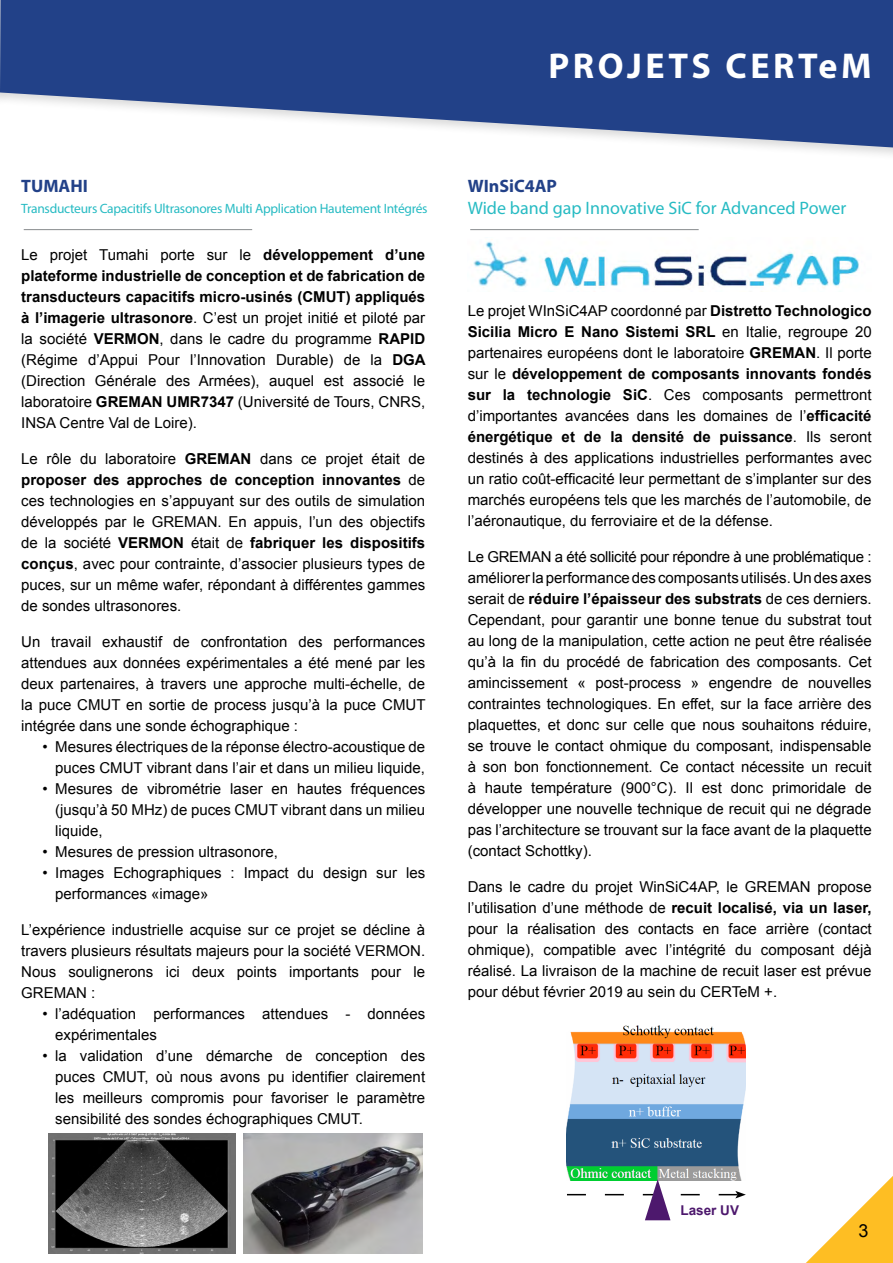
<style>
.page{position:relative;width:893px;height:1263px;background:#fff}
.page>*{position:absolute;margin:0;border:0;box-sizing:border-box;transform-origin:0 0}
.t1{font:700 36px "Myriad Pro";letter-spacing:.1em;color:#fff}
.t2{font:18px "Myriad Pro";color:#27bbc3}
.t3{font:700 18px "Myriad Pro";color:#224188}
.t4{font:18px "Arial";color:#000}
.t5{font:15px/21px "Arial";color:#000;text-align:justify}
.t6{font:13.5px "Myriad Pro";letter-spacing:-.02em;color:#27bbc3}
.t7{font:700 13.5px "Arial";color:#4d186d}
.s1{font-weight:700}
</style>
<div class="page">
<svg style="left:806px;top:1176px;width:87px;height:87px"></svg>
<svg style="left:0;top:0;width:893px;height:147px;background:#49629c"></svg>
<hr style="left:24px;top:229px;width:228px;height:1px;background:#878a8d">
<hr style="left:470px;top:229px;width:229px;height:1px;background:#878a8d">
<img style="left:473px;top:241px;width:386px;height:47px">
<img style="left:567px;top:1025px;width:179px;height:154px">
<svg style="left:567px;top:1179px;width:179px;height:41px"></svg>
<img style="left:48px;top:1134px;width:187px;height:119px">
<img style="left:244px;top:1134px;width:178px;height:119px">
<p class="t3" style="left:21px;top:174px;width:68px">TUMAHI</p>
<p class="t6" style="left:21px;top:200px;width:408px">Transducteurs Capacitifs Ultrasonores Multi Application Hautement Intégrés</p>
<p class="t5" style="left:21px;top:244px;width:406px">Le projet Tumahi porte sur le <span class="s1">développement d’une plateforme industrielle de conception et de fabrication de transducteurs capacitifs micro-usinés (CMUT) appliqués à l’imagerie ultrasonore</span>. C’est un projet initié et piloté par la société <span class="s1">VERMON</span>, dans le cadre du programme <span class="s1">RAPID </span>(Régime d’Appui Pour l’Innovation Durable) de la <span class="s1">DGA </span>(Direction Générale des Armées), auquel est associé le laboratoire <span class="s1">GREMAN UMR7347</span> (Université de Tours, CNRS, INSA Centre Val de Loire).</p>
<p class="t5" style="left:21px;top:448px;width:405px">Le rôle du laboratoire <span class="s1">GREMAN</span> dans ce projet était de <span class="s1">proposer des approches de conception innovantes</span> de ces technologies en s’appuyant sur des outils de simulation développés par le GREMAN. En appuis, l’un des objectifs de la société <span class="s1">VERMON</span> était de <span class="s1">fabriquer les dispositifs conçus</span>, avec pour contrainte, d’associer plusieurs types de puces, sur un même wafer, répondant à différentes gammes de sondes ultrasonores.</p>
<p class="t5" style="left:21px;top:631px;width:406px">Un travail exhaustif de confrontation des performances attendues aux données expérimentales a été mené par les deux partenaires, à travers une approche multi-échelle, de la puce CMUT en sortie de process jusqu’à la puce CMUT intégrée dans une sonde échographique :</p>
<p class="t5" style="left:42px;top:736px;width:384px;text-align:right">• Mesures électriques de la réponse électro-acoustique de puces CMUT vibrant dans l’air et dans un milieu liquide,</p>
<p class="t5" style="left:55px;top:778px;width:371px;text-indent:-13px">• Mesures de vibrométrie laser en hautes fréquences (jusqu’à 50 MHz) de puces CMUT vibrant dans un milieu liquide,</p>
<p class="t5" style="left:42px;top:841px;width:237px">• Mesures de pression ultrasonore,</p>
<p class="t5" style="left:55px;top:862px;width:371px;text-indent:-13px">• Images Echographiques : Impact du design sur les performances «image»</p>
<p class="t5" style="left:21px;top:919px;width:405px">L’expérience industrielle acquise sur ce projet se décline à travers plusieurs résultats majeurs pour la société VERMON.<br>Nous soulignerons ici deux points importants pour le GREMAN :</p>
<p class="t5" style="left:55px;top:1003px;width:371px;text-indent:-13px">• l’adéquation performances attendues - données expérimentales</p>
<p class="t5" style="left:55px;top:1045px;width:371px;text-indent:-13px">• la validation d’une démarche de conception des puces CMUT, où nous avons pu identifier clairement les meilleurs compromis pour favoriser le paramètre sensibilité des sondes échographiques CMUT.</p>
<h1 class="t1" style="left:548px;top:42px;width:325px">PROJETS CERTeM</h1>
<p class="t3" style="left:468px;top:174px;width:91px">WInSiC4AP</p>
<p class="t2" style="left:468px;top:197px;width:380px">Wide band gap Innovative SiC for Advanced Power</p>
<p class="t5" style="left:468px;top:300px;width:405px">Le projet WInSiC4AP coordonné par <span class="s1">Distretto Technologico Sicilia Micro E Nano Sistemi SRL</span> en Italie, regroupe 20 partenaires européens dont le laboratoire <span class="s1">GREMAN</span>. Il porte sur le <span class="s1">développement de composants innovants fondés sur la technologie SiC</span>. Ces composants permettront d’importantes avancées dans les domaines de l’<span class="s1">efficacité énergétique et de la densité de puissance</span>. Ils seront destinés à des applications industrielles performantes avec un ratio coût-efficacité leur permettant de s’implanter sur des marchés européens tels que les marchés de l’automobile, de l’aéronautique, du ferroviaire et de la défense.</p>
<p class="t5" style="left:468px;top:546px;width:405px">Le GREMAN a été sollicité pour répondre à une problématique : améliorer la performance des composants utilisés. Un des axes serait de <span class="s1">réduire l’épaisseur des substrats</span> de ces derniers.<br>Cependant, pour garantir une bonne tenue du substrat tout au long de la manipulation, cette action ne peut être réalisée qu’à la fin du procédé de fabrication des composants. Cet amincissement « post-process » engendre de nouvelles contraintes technologiques. En effet, sur la face arrière des plaquettes, et donc sur celle que nous souhaitons réduire, se trouve le contact ohmique du composant, indispensable à son bon fonctionnement. Ce contact nécessite un recuit à haute température (900°C). Il est donc primoridale de développer une nouvelle technique de recuit qui ne dégrade pas l’architecture se trouvant sur la face avant de la plaquette (contact Schottky).</p>
<p class="t5" style="left:468px;top:876px;width:405px">Dans le cadre du projet WinSiC4AP, le GREMAN propose l’utilisation d’une méthode de <span class="s1">recuit localisé, via un laser, </span>pour la réalisation des contacts en face arrière (contact ohmique), compatible avec l’intégrité du composant déjà réalisé. La livraison de la machine de recuit laser est prévue pour début février 2019 au sein du CERTeM +.</p>
<p class="t7" style="left:680px;top:1201px;width:60px">Laser UV</p>
<p class="t4" style="left:859px;top:1219px;width:12px">3</p>
</div>
